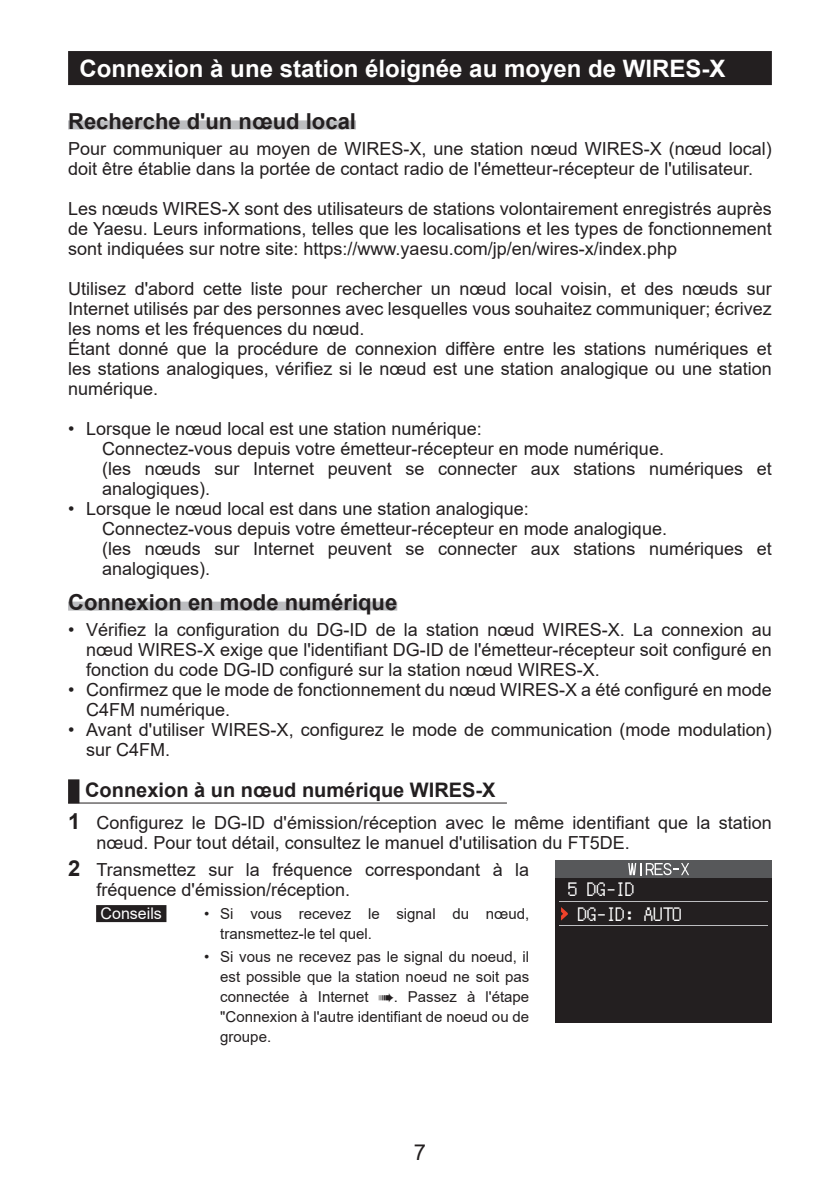
<style>
.page{position:relative;width:840px;height:1191px;background:#fff}
.page>*{position:absolute;margin:0;border:0;box-sizing:border-box;transform-origin:0 0}
.t1{font:700 24px "Arial";color:#fff}
.t2{font:700 22px "Arial";color:#231f20}
.t3{font:22px "Arial";color:#231f20}
.t4{font:700 20px "Arial";color:#231f20}
.t5{font:19px/24.4px "JF Dot K14 2004 Regular";color:#fff}
.t6{font:18px/20px "Arial";color:#231f20}
.t7{font:16px "Arial";color:#fff}
.t8{font:15px/20px "Arial";color:#231f20}
.s1{font-weight:700;font-size:22px}
</style>
<div class="page">
<div style="left:68px;top:51px;width:703px;height:34px;background:#231f20"></div>
<div style="left:68px;top:120px;width:288px;height:9px;background:#bcbdc0"></div>
<div style="left:68px;top:601px;width:329px;height:9px;background:#bcbdc0"></div>
<div style="left:68px;top:779px;width:11px;height:24px;background:#231f20"></div>
<hr style="left:68px;top:802px;width:438px;height:1px;background:#231f20">
<div style="left:96px;top:905px;width:70px;height:17px;background:#231f20"></div>
<div style="left:554px;top:860px;width:217px;height:162px;background:#231f20"></div>
<div style="left:554px;top:860px;width:217px;height:18px;background:#57585a"></div>
<hr style="left:558px;top:901px;width:209px;height:1px;background:#bcbdc0">
<hr style="left:558px;top:925px;width:209px;height:1px;background:#bcbdc0">
<svg style="left:561px;top:907px;width:6px;height:13px"></svg>
<svg style="left:628px;top:863px;width:60px;height:12px"></svg>
<h1 class="t1" style="left:79px;top:51px;width:647px">Connexion à une station éloignée au moyen de WIRES-X</h1>
<p class="t2" style="left:68px;top:106px;width:289px">Recherche d'un nœud local</p>
<p class="t6" style="left:68px;top:138px;width:704px">Pour communiquer au moyen de WIRES-X, une station nœud WIRES-X (nœud local) doit être établie dans la portée de contact radio de l'émetteur-récepteur de l'utilisateur.</p>
<p class="t6" style="left:68px;top:198px;width:704px;text-align:justify">Les nœuds WIRES-X sont des utilisateurs de stations volontairement enregistrés auprès de Yaesu. Leurs informations, telles que les localisations et les types de fonctionnement sont indiquées sur notre site: https://www.yaesu.com/jp/en/wires-x/index.php</p>
<p class="t6" style="left:68px;top:278px;width:704px">Utilisez d'abord cette liste pour rechercher un nœud local voisin, et des nœuds sur Internet utilisés par des personnes avec lesquelles vous souhaitez communiquer; écrivez les noms et les fréquences du nœud.<br>Étant donné que la procédure de connexion diffère entre les stations numériques et les stations analogiques, vérifiez si le nœud est une station analogique ou une station numérique.</p>
<p class="t6" style="left:102px;top:418px;width:670px;text-indent:-34px">• Lorsque le nœud local est une station numérique:<br>Connectez-vous depuis votre émetteur-récepteur en mode numérique.<br>(les nœuds sur Internet peuvent se connecter aux stations numériques et analogiques).</p>
<p class="t6" style="left:102px;top:498px;width:670px;text-indent:-34px">• Lorsque le nœud local est dans une station analogique:<br>Connectez-vous depuis votre émetteur-récepteur en mode analogique.<br>(les nœuds sur Internet peuvent se connecter aux stations numériques et analogiques).</p>
<p class="t2" style="left:68px;top:587px;width:330px">Connexion en mode numérique</p>
<p class="t6" style="left:86px;top:619px;width:686px;text-align:justify;text-indent:-18px">• Vérifiez la configuration du DG-ID de la station nœud WIRES-X. La connexion au nœud WIRES-X exige que l'identifiant DG-ID de l'émetteur-récepteur soit configuré en fonction du code DG-ID configuré sur la station nœud WIRES-X.</p>
<p class="t6" style="left:86px;top:679px;width:686px;text-indent:-18px">• Confirmez que le mode de fonctionnement du nœud WIRES-X a été configuré en mode<br>C4FM numérique.</p>
<p class="t6" style="left:86px;top:719px;width:686px;text-indent:-18px">• Avant d'utiliser WIRES-X, configurez le mode de communication (mode modulation) sur C4FM.</p>
<p class="t4" style="left:85px;top:775px;width:412px">Connexion à un nœud numérique WIRES-X</p>
<p class="t6" style="left:96px;top:813px;width:676px;text-indent:-28px"><span class="s1">1</span> Configurez le DG-ID d'émission/réception avec le même identifiant que la station nœud. Pour tout détail, consultez le manuel d'utilisation du FT5DE.</p>
<p class="t6" style="left:96px;top:859px;width:434px;text-indent:-28px"><span class="s1">2</span> Transmettez sur la fréquence correspondant à la fréquence d'émission/réception.</p>
<p class="t7" style="left:100px;top:902px;width:63px">Conseils</p>
<p class="t8" style="left:220px;top:903px;width:310px;text-indent:-16px">• Si vous recevez le signal du nœud, transmettez-le tel quel.</p>
<p class="t8" style="left:220px;top:946px;width:310px;text-align:justify;text-indent:-16px">• Si vous ne recevez pas le signal du noeud, il est possible que la station noeud ne soit pas connectée à Internet →. Passez à l'étape "Connexion à l'autre identifiant de noeud ou de groupe.</p>
<p class="t5" style="left:577px;top:877px;width:106px;text-indent:-9px">5 DG-ID<br>DG-ID: AUTO</p>
<p class="t3" style="left:413px;top:1136px;width:14px">7</p>
</div>
